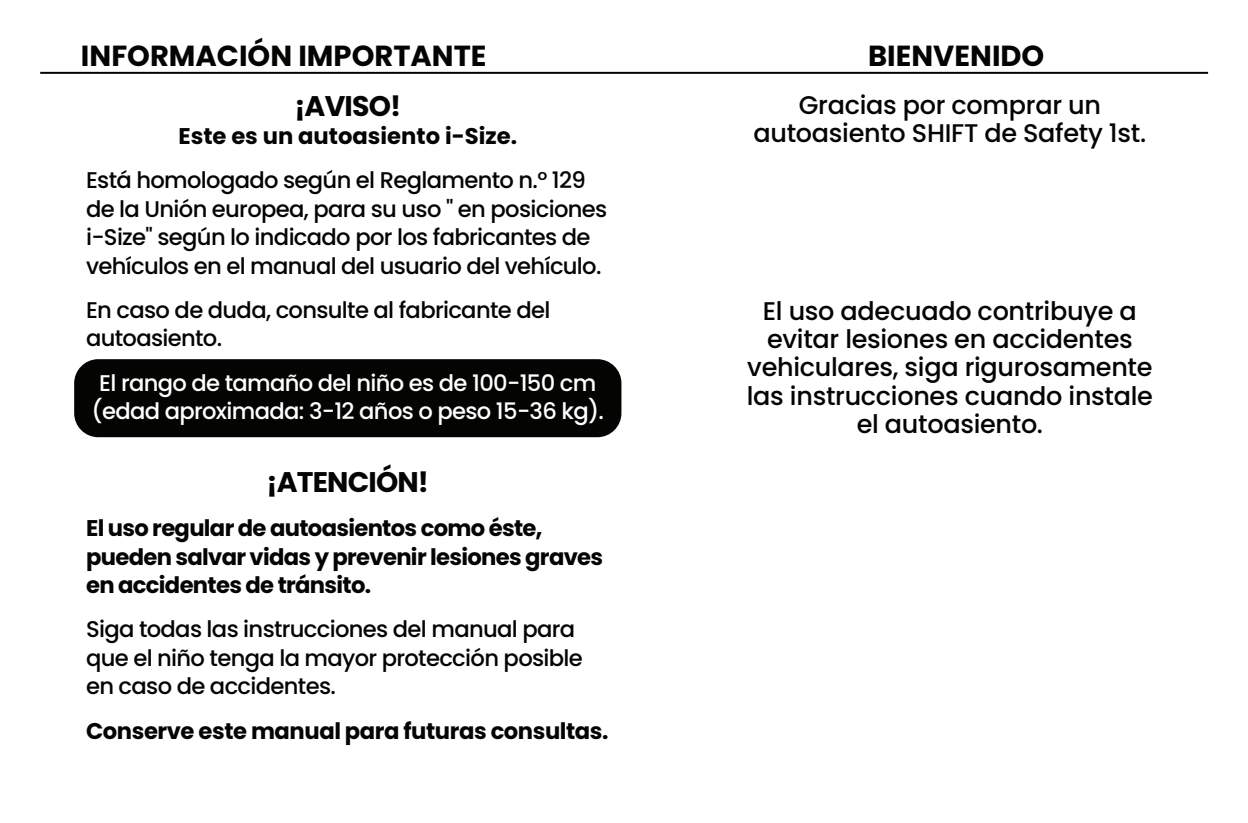
<style>
.page{position:relative;width:1248px;height:823px;background:#fff}
.page>*{position:absolute;margin:0;border:0;box-sizing:border-box;transform-origin:0 0}
.t1{font:700 29px "Poppins";color:#040503}
.t2{font:700 28.4px "Poppins";letter-spacing:-.03em;color:#040503}
.t3{font:500 25.6px/28.4px "Poppins";letter-spacing:-.01em;color:#040503;text-align:center}
.t4{font:500 22.6px/28.4px "Poppins";letter-spacing:-.03em;color:#040503}
.t5{font:700 22.6px/28.4px "Poppins";letter-spacing:-.03em;color:#040503}
.t6{font:500 22.6px/28.4px "Poppins";letter-spacing:-.03em;color:#fff;text-align:center}
.t7{font:700 22.6px "Poppins";color:#040503}
</style>
<div class="page">
<div style="left:74px;top:359px;width:547px;height:78px;background:#040503;border-radius:24px"></div>
<hr style="left:40px;top:72px;width:1167px;height:2px;background:#040503">
<p class="t1" style="left:81px;top:39px;width:407px">INFORMACIÓN IMPORTANTE</p>
<p class="t2" style="left:294px;top:89px;width:108px">¡AVISO!</p>
<p class="t7" style="left:178px;top:123px;width:340px">Este es un autoasiento i-Size.</p>
<p class="t4" style="left:86px;top:166px;width:522px">Está homologado según el Reglamento n.º 129 de la Unión europea, para su uso " en posiciones i-Size" según lo indicado por los fabricantes de vehículos en el manual del usuario del vehículo.</p>
<p class="t4" style="left:86px;top:296px;width:466px">En caso de duda, consulte al fabricante del autoasiento.</p>
<p class="t6" style="left:92px;top:368px;width:514px">El rango de tamaño del niño es de 100-150 cm (edad aproximada: 3-12 años o peso 15-36 kg).</p>
<p class="t2" style="left:266px;top:465px;width:164px">¡ATENCIÓN!</p>
<p class="t5" style="left:86px;top:514px;width:518px">El uso regular de autoasientos como éste, pueden salvar vidas y prevenir lesiones graves en accidentes de tránsito.</p>
<p class="t4" style="left:86px;top:615px;width:498px">Siga todas las instrucciones del manual para que el niño tenga la mayor protección posible en caso de accidentes.</p>
<p class="t5" style="left:86px;top:716px;width:524px">Conserve este manual para futuras consultas.</p>
<p class="t1" style="left:868px;top:39px;width:178px">BIENVENIDO</p>
<p class="t3" style="left:753px;top:90px;width:394px">Gracias por comprar un autoasiento SHIFT de Safety 1st.</p>
<p class="t3" style="left:746px;top:296px;width:407px">El uso adecuado contribuye a evitar lesiones en accidentes vehiculares, siga rigurosamente las instrucciones cuando instale el autoasiento.</p>
</div>
